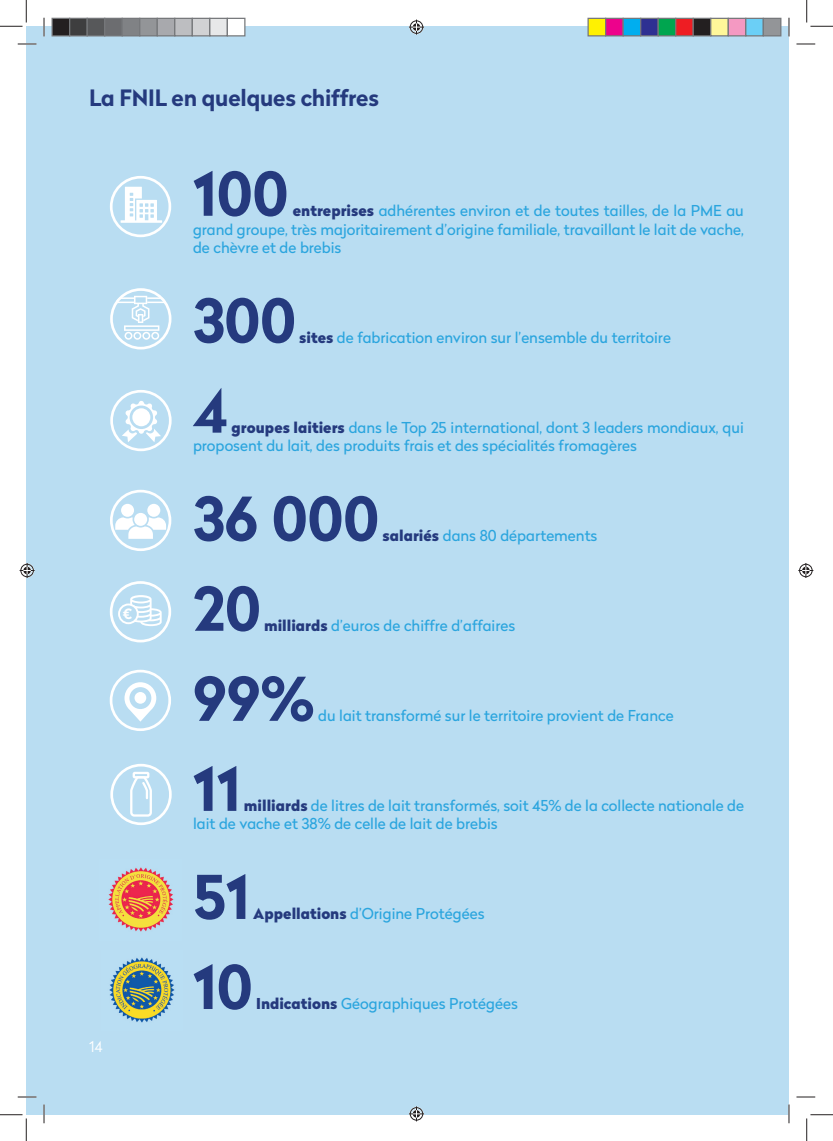
<style>
.page{position:relative;width:833px;height:1141px;background:#fff}
.page>*{position:absolute;margin:0;border:0;box-sizing:border-box;transform-origin:0 0}
.t1{font:700 60px "Radikal";color:#253a7e}
.t2{font:700 22.5px "Radikal";letter-spacing:-.01em;color:#253a7e}
.t3{font:15px/18.4px "Radikal";color:#2ba5de}
.t4{font:300 15px "Radikal";color:#fff}
.t5{font:700 14.12px "Radikal";color:#fff}
.s1{font-weight:900;color:#253a7e}
</style>
<div class="page">
<div style="left:26px;top:26px;width:762px;height:1088px;background:#b9ddf2"></div>
<svg style="left:110px;top:176px;width:61px;height:61px"></svg>
<svg style="left:110px;top:288px;width:61px;height:61px"></svg>
<svg style="left:110px;top:489px;width:61px;height:62px"></svg>
<svg style="left:110px;top:390px;width:61px;height:61px"></svg>
<div style="left:132px;top:408px;width:18px;height:18px;background:#fff;border-radius:50%"></div>
<svg style="left:110px;top:581px;width:61px;height:61px"></svg>
<svg style="left:110px;top:763px;width:62px;height:62px"></svg>
<svg style="left:110px;top:669px;width:61px;height:62px"></svg>
<div style="left:134px;top:692px;width:12px;height:11px;background:#fff;border-radius:50%"></div>
<img style="left:108px;top:867px;width:66px;height:65px">
<img style="left:109px;top:957px;width:66px;height:66px">
<svg style="left:18px;top:43px;width:18px;height:2px"></svg>
<svg style="left:796px;top:43px;width:18px;height:2px"></svg>
<svg style="left:18px;top:1096px;width:18px;height:1px"></svg>
<svg style="left:796px;top:1096px;width:18px;height:1px"></svg>
<svg style="left:43px;top:18px;width:2px;height:18px"></svg>
<svg style="left:43px;top:1104px;width:2px;height:19px"></svg>
<svg style="left:788px;top:18px;width:1px;height:18px"></svg>
<svg style="left:787px;top:1104px;width:2px;height:19px"></svg>
<svg style="left:0;top:0;width:27px;height:27px"></svg>
<svg style="left:0;top:1114px;width:27px;height:26px"></svg>
<svg style="left:806px;top:0;width:26px;height:27px"></svg>
<svg style="left:806px;top:1114px;width:26px;height:26px"></svg>
<svg style="left:409px;top:20px;width:15px;height:15px"></svg>
<svg style="left:409px;top:1106px;width:15px;height:15px"></svg>
<svg style="left:20px;top:563px;width:15px;height:15px"></svg>
<svg style="left:798px;top:563px;width:14px;height:15px"></svg>
<div style="left:52px;top:18px;width:18px;height:18px;background:#231f20"></div>
<div style="left:51px;top:18px;width:19px;height:18px;border:1px solid #76787b"></div>
<div style="left:70px;top:18px;width:17px;height:18px;background:#3e3e3f"></div>
<div style="left:69px;top:18px;width:19px;height:18px;border:1px solid #76787b"></div>
<div style="left:87px;top:18px;width:18px;height:18px;background:#57585a"></div>
<div style="left:86px;top:18px;width:19px;height:18px;border:1px solid #76787b"></div>
<div style="left:105px;top:18px;width:17px;height:18px;background:#6c6d70"></div>
<div style="left:104px;top:18px;width:19px;height:18px;border:1px solid #76787b"></div>
<div style="left:122px;top:18px;width:18px;height:18px;background:#808285"></div>
<div style="left:140px;top:18px;width:17px;height:18px;background:#939598"></div>
<div style="left:139px;top:18px;width:19px;height:18px;border:1px solid #76787b"></div>
<div style="left:157px;top:18px;width:18px;height:18px;background:#a8a9ad"></div>
<div style="left:156px;top:18px;width:19px;height:18px;border:1px solid #76787b"></div>
<div style="left:175px;top:18px;width:17px;height:18px;background:#bdbec1"></div>
<div style="left:174px;top:18px;width:19px;height:18px;border:1px solid #76787b"></div>
<div style="left:192px;top:18px;width:18px;height:18px;background:#d1d2d4"></div>
<div style="left:191px;top:18px;width:19px;height:18px;border:1px solid #76787b"></div>
<div style="left:210px;top:18px;width:17px;height:18px;background:#e7e8e9"></div>
<div style="left:209px;top:18px;width:19px;height:18px;border:1px solid #76787b"></div>
<div style="left:227px;top:18px;width:18px;height:18px;background:#fff"></div>
<div style="left:226px;top:18px;width:19px;height:18px;border:1px solid #76787b"></div>
<div style="left:587px;top:18px;width:18px;height:18px;background:#fff101"></div>
<div style="left:587px;top:18px;width:19px;height:18px;border:1px solid #76787b"></div>
<div style="left:605px;top:18px;width:17px;height:18px;background:#ed028c"></div>
<div style="left:604px;top:18px;width:19px;height:18px;border:1px solid #76787b"></div>
<div style="left:622px;top:18px;width:18px;height:18px;background:#00aeef"></div>
<div style="left:622px;top:18px;width:19px;height:18px;border:1px solid #76787b"></div>
<div style="left:640px;top:18px;width:17px;height:18px;background:#2e3092"></div>
<div style="left:639px;top:18px;width:19px;height:18px;border:1px solid #76787b"></div>
<div style="left:657px;top:18px;width:18px;height:18px;background:#00a54f"></div>
<div style="left:657px;top:18px;width:19px;height:18px;border:1px solid #76787b"></div>
<div style="left:675px;top:18px;width:17px;height:18px;background:#ee1d23"></div>
<div style="left:674px;top:18px;width:19px;height:18px;border:1px solid #76787b"></div>
<div style="left:692px;top:18px;width:18px;height:18px;background:#231f20"></div>
<div style="left:692px;top:18px;width:19px;height:18px;border:1px solid #76787b"></div>
<div style="left:710px;top:18px;width:17px;height:18px;background:#fff79a"></div>
<div style="left:709px;top:18px;width:19px;height:18px;border:1px solid #76787b"></div>
<div style="left:727px;top:18px;width:18px;height:18px;background:#f499c2"></div>
<div style="left:727px;top:18px;width:19px;height:18px;border:1px solid #76787b"></div>
<div style="left:745px;top:18px;width:17px;height:18px;background:#6bcff6"></div>
<div style="left:744px;top:18px;width:19px;height:18px;border:1px solid #76787b"></div>
<div style="left:762px;top:18px;width:18px;height:18px;background:#939598"></div>
<div style="left:762px;top:18px;width:19px;height:18px;border:1px solid #76787b"></div>
<h2 class="t2" style="left:89px;top:89px;width:291px">La FNIL en quelques chiffres</h2>
<h1 class="t1" style="left:193px;top:171px;width:97px">100</h1>
<p class="t3" style="left:193px;top:203px;width:552px;text-align:justify;text-indent:100px"><span class="s1">entreprises</span> adhérentes environ et de toutes tailles, de la PME au grand groupe, très majoritairement d’origine familiale, travaillant le lait de vache, de chèvre et de brebis</p>
<h1 class="t1" style="left:193px;top:298px;width:104px">300</h1>
<p class="t3" style="left:299px;top:329px;width:373px"><span class="s1">sites</span> de fabrication environ sur l’ensemble du territoire</p>
<h1 class="t1" style="left:193px;top:388px;width:36px">4</h1>
<p class="t3" style="left:193px;top:420px;width:552px;line-height:18px;text-indent:39px"><span class="s1">groupes laitiers</span> dans le Top 25 international, dont 3 leaders mondiaux, qui proposent du lait, des produits frais et des spécialités fromagères</p>
<p class="t5" style="left:123px;top:608px;width:11px">€</p>
<p class="t4" style="left:89px;top:1040px;width:15px">14</p>
<h1 class="t1" style="left:193px;top:496px;width:187px">36 000</h1>
<p class="t3" style="left:382px;top:527px;width:216px"><span class="s1">salariés</span> dans 80 départements</p>
<h1 class="t1" style="left:193px;top:586px;width:69px">20</h1>
<p class="t3" style="left:264px;top:617px;width:252px"><span class="s1">milliards</span> d’euros de chiffre d’affaires</p>
<h1 class="t1" style="left:193px;top:676px;width:123px">99%</h1>
<p class="t3" style="left:318px;top:707px;width:357px">du lait transformé sur le territoire provient de France</p>
<h1 class="t1" style="left:193px;top:766px;width:49px">11</h1>
<p class="t3" style="left:193px;top:798px;width:552px;line-height:18px;text-indent:51px"><span class="s1">milliards</span> de litres de lait transformés, soit 45% de la collecte nationale de lait de vache et 38% de celle de lait de brebis</p>
<h1 class="t1" style="left:193px;top:874px;width:58px">51</h1>
<p class="t3" style="left:253px;top:905px;width:233px"><span class="s1">Appellations</span> d’Origine Protégées</p>
<h1 class="t1" style="left:193px;top:964px;width:61px">10</h1>
<p class="t3" style="left:256px;top:995px;width:263px"><span class="s1">Indications</span> Géographiques Protégées</p>
</div>
